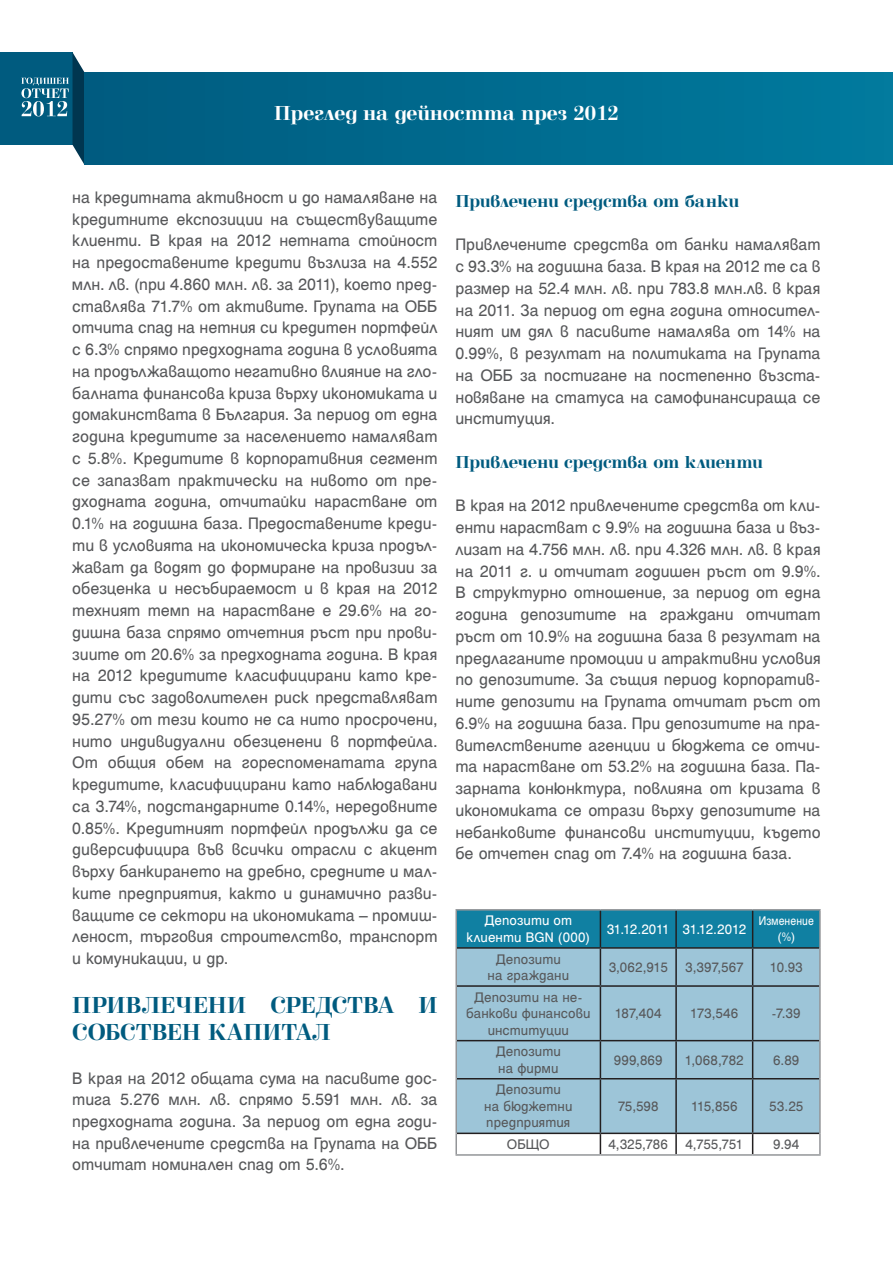
<style>
.page{position:relative;width:893px;height:1263px;background:#fff}
.page>*{position:absolute;margin:0;border:0;box-sizing:border-box;transform-origin:0 0}
.t1{font:700 24px/27px "Elfin CYR";letter-spacing:.005em;color:#005b7f}
.t2{font:700 21px "Elfin CYR";color:#fff}
.t3{font:18px/21.8px "Helen Bg";letter-spacing:-.005em;color:#57585a;text-align:justify}
.t4{font:700 18px "Elfin CYR";letter-spacing:-.01em;color:#005b7f}
.t5{font:15px/16.5px "Helen Bg";letter-spacing:.005em;color:#57585a;text-align:center}
.t6{font:15px/16.5px "Helen Bg";letter-spacing:.005em;color:#fff;text-align:center}
.t7{font:15px "Helen Bg";letter-spacing:-.02em;color:#fff}
.t8{font:13.5px/16.5px "Helen Bg";letter-spacing:.01em;color:#fff;text-align:center;scale:.86 1}
</style>
<div class="page">
<div style="left:0;top:52px;width:73px;height:93px;background:#005b7f"></div>
<div style="left:84px;top:72px;width:809px;height:92px;background:linear-gradient(to right,#005b7f,#007a9e)"></div>
<svg style="left:21px;top:53px;width:63px;height:111px"></svg>
<div style="left:457px;top:910px;width:362px;height:37px;background:#1080a2"></div>
<div style="left:457px;top:949px;width:362px;height:183px;background:#9dc5d8"></div>
<hr style="left:600px;top:910px;width:1px;height:37px;background:#231f20">
<hr style="left:675px;top:910px;width:2px;height:37px;background:#231f20">
<hr style="left:752px;top:910px;width:1px;height:37px;background:#231f20">
<hr style="left:457px;top:947px;width:143px;height:2px;background:#231f20">
<hr style="left:600px;top:947px;width:76px;height:2px;background:#231f20">
<hr style="left:600px;top:949px;width:1px;height:36px;background:#231f20">
<hr style="left:676px;top:947px;width:77px;height:2px;background:#231f20">
<hr style="left:675px;top:949px;width:2px;height:36px;background:#231f20">
<hr style="left:753px;top:947px;width:66px;height:2px;background:#231f20">
<hr style="left:752px;top:949px;width:1px;height:36px;background:#231f20">
<hr style="left:457px;top:985px;width:143px;height:2px;background:#231f20">
<hr style="left:600px;top:985px;width:76px;height:2px;background:#231f20">
<hr style="left:600px;top:987px;width:1px;height:53px;background:#231f20">
<hr style="left:676px;top:985px;width:77px;height:2px;background:#231f20">
<hr style="left:675px;top:987px;width:2px;height:53px;background:#231f20">
<hr style="left:753px;top:985px;width:66px;height:2px;background:#231f20">
<hr style="left:752px;top:987px;width:1px;height:53px;background:#231f20">
<hr style="left:457px;top:1040px;width:143px;height:1px;background:#231f20">
<hr style="left:600px;top:1040px;width:76px;height:1px;background:#231f20">
<hr style="left:600px;top:1041px;width:1px;height:37px;background:#231f20">
<hr style="left:676px;top:1040px;width:77px;height:1px;background:#231f20">
<hr style="left:675px;top:1041px;width:2px;height:37px;background:#231f20">
<hr style="left:753px;top:1040px;width:66px;height:1px;background:#231f20">
<hr style="left:752px;top:1041px;width:1px;height:37px;background:#231f20">
<hr style="left:457px;top:1078px;width:143px;height:1px;background:#231f20">
<hr style="left:600px;top:1078px;width:76px;height:1px;background:#231f20">
<hr style="left:600px;top:1079px;width:1px;height:53px;background:#231f20">
<hr style="left:676px;top:1078px;width:77px;height:1px;background:#231f20">
<hr style="left:675px;top:1079px;width:2px;height:53px;background:#231f20">
<hr style="left:753px;top:1078px;width:66px;height:1px;background:#231f20">
<hr style="left:752px;top:1079px;width:1px;height:53px;background:#231f20">
<hr style="left:457px;top:1132px;width:143px;height:2px;background:#231f20">
<hr style="left:600px;top:1132px;width:76px;height:2px;background:#231f20">
<svg style="left:600px;top:1134px;width:1px;height:20px"></svg>
<hr style="left:676px;top:1132px;width:77px;height:2px;background:#231f20">
<hr style="left:675px;top:1134px;width:2px;height:20px;background:#231f20">
<hr style="left:753px;top:1132px;width:66px;height:2px;background:#231f20">
<svg style="left:752px;top:1134px;width:1px;height:20px"></svg>
<hr style="left:455px;top:909px;width:145px;height:1px;background:#939598">
<hr style="left:455px;top:910px;width:2px;height:38px;background:#939598">
<hr style="left:600px;top:909px;width:76px;height:1px;background:#939598">
<hr style="left:676px;top:909px;width:77px;height:1px;background:#939598">
<hr style="left:753px;top:909px;width:68px;height:1px;background:#939598">
<hr style="left:819px;top:910px;width:2px;height:38px;background:#939598">
<hr style="left:455px;top:948px;width:2px;height:38px;background:#939598">
<hr style="left:819px;top:948px;width:2px;height:38px;background:#939598">
<hr style="left:455px;top:986px;width:2px;height:55px;background:#939598">
<hr style="left:819px;top:986px;width:2px;height:55px;background:#939598">
<hr style="left:455px;top:1041px;width:2px;height:38px;background:#939598">
<hr style="left:819px;top:1041px;width:2px;height:38px;background:#939598">
<hr style="left:455px;top:1079px;width:2px;height:54px;background:#939598">
<hr style="left:819px;top:1079px;width:2px;height:54px;background:#939598">
<hr style="left:455px;top:1133px;width:2px;height:21px;background:#939598">
<hr style="left:819px;top:1133px;width:2px;height:21px;background:#939598">
<hr style="left:455px;top:1154px;width:145px;height:2px;background:#939598">
<hr style="left:600px;top:1154px;width:76px;height:2px;background:#939598">
<hr style="left:676px;top:1154px;width:77px;height:2px;background:#939598">
<hr style="left:753px;top:1154px;width:68px;height:2px;background:#939598">
<p class="t2" style="left:274px;top:102px;width:346px">Преглед на дейността през 2012</p>
<p class="t3" style="left:72px;top:187px;width:367px">на кредитната активност и до намаляване на кредитните експозиции на съществуващите клиенти. В края на 2012 нетната стойност на предоставените кредити възлиза на 4.552 млн. лв. (при 4.860 млн. лв. за 2011), което пред&shy;ставлява 71.7% от активите. Групата на ОББ отчита спад на нетния си кредитен портфейл с 6.3% спрямо предходната година в условията на продължаващото негативно влияние на гло&shy;балната финансова криза върху икономиката и домакинствата в България. За период от една година кредитите за населението намаляват с 5.8%. Кредитите в корпоративния сегмент се запазват практически на нивото от пре&shy;дходната година, отчитайки нарастване от 0.1% на годишна база. Предоставeните креди&shy;ти в условията на икономическа криза продъл&shy;жават да водят до формиране на провизии за обезценка и несъбираемост и в края на 2012 техният темп на нарастване е 29.6% на го&shy;дишна база спрямо отчетния ръст при прови&shy;зиите от 20.6% за предходната година. В края на 2012 кредитите класифицирани като кре&shy;дити със задоволителeн риск представляват 95.27% от тези които не са нито просрочени, нито индивидуални обезценени в портфейла.<br>От общия обем на гореспоменатата група кредитите, класифицирани като наблюдавани са 3.74%, подстандарните 0.14%, нередовните 0.85%. Кредитният портфейл продължи да се диверсифицира във всички отрасли с акцент върху банкирането на дребно, средните и мал&shy;ките предприятия, както и динамично разви&shy;ващите се сектори на икономиката – промиш&shy;леност, търговия строителство, транспорт и комуникации, и др.</p>
<h1 class="t1" style="left:72px;top:992px;width:367px">ПРИВЛЕЧЕНИ СРЕДСТВА И<br>СОБСТВЕН КАПИТАЛ</h1>
<p class="t3" style="left:72px;top:1067px;width:367px">В края на 2012 общата сума на пасивите дос&shy;тига 5.276 млн. лв. спрямо 5.591 млн. лв. за предходната година. За период от една годи&shy;на привлечените средства на Групата на ОББ отчитат номинален спад от 5.6%.</p>
<p class="t4" style="left:455px;top:191px;width:285px">Привлечени средства от банки</p>
<p class="t3" style="left:455px;top:234px;width:367px">Привлечените средства от банки намаляват с 93.3% на годишна база. В края на 2012 те са в размер на 52.4 млн. лв. при 783.8 млн.лв. в края на 2011. За период от една година относител&shy;ният им дял в пасивите намалява от 14% на 0.99%, в резултат на политиката на Групата на ОББ за постигане на постепенно възста&shy;новяване на статуса на самофинансираща се институция.</p>
<p class="t4" style="left:455px;top:452px;width:309px">Привлечени средства от клиенти</p>
<p class="t3" style="left:455px;top:495px;width:367px">В края на 2012 привлечените средства от кли&shy;енти нарастват с 9.9% на годишна база и въз&shy;лизат на 4.756 млн. лв. при 4.326 млн. лв. в края на 2011 г. и отчитат годишен ръст от 9.9%.<br>В структурно отношение, за период от една година депозитите на граждани отчитат ръст от 10.9% на годишна база в резултат на предлаганите промоции и атрактивни условия по депозитите. За същия период корпоратив&shy;ните депозити на Групата отчитат ръст от 6.9% на годишна база. При депозитите на пра&shy;вителствените агенции и бюджета се отчи&shy;та нарастване от 53.2% на годишна база. Па&shy;зарната конюнктура, повлияна от кризата в икономиката се отрази върху депозитите на небанковите финансови институции, където бе отчетен спад от 7.4% на годишна база.</p>
<p class="t6" style="left:467px;top:913px;width:125px">Депозити от клиенти BGN (000)</p>
<p class="t7" style="left:607px;top:921px;width:141px">31.12.2011 31.12.2012</p>
<p class="t8" style="left:759px;top:912px;width:66px">Изменение (%)</p>
<p class="t5" style="left:488px;top:951px;width:83px">Депозити на граждани</p>
<p class="t5" style="left:609px;top:959px;width:136px">3,062,915 3,397,567</p>
<p class="t5" style="left:770px;top:959px;width:34px">10.93</p>
<p class="t5" style="left:466px;top:989px;width:126px">Депозити на не&shy;банкови финансови институции</p>
<p class="t5" style="left:615px;top:1005px;width:48px">187,404</p>
<p class="t5" style="left:690px;top:1005px;width:50px">173,546</p>
<p class="t5" style="left:772px;top:1005px;width:31px">-7.39</p>
<p class="t5" style="left:496px;top:1043px;width:66px;text-align:left">Депозити на фирми</p>
<p class="t5" style="left:614px;top:1052px;width:51px">999,869</p>
<p class="t5" style="left:685px;top:1052px;width:60px">1,068,782</p>
<p class="t5" style="left:773px;top:1052px;width:28px">6.89</p>
<p class="t5" style="left:484px;top:1081px;width:90px">Депозити<br>на бюджетни предприятия</p>
<p class="t5" style="left:618px;top:1098px;width:43px">75,598</p>
<p class="t5" style="left:691px;top:1098px;width:48px">115,856</p>
<p class="t5" style="left:769px;top:1098px;width:36px">53.25</p>
<p class="t5" style="left:507px;top:1136px;width:44px">ОБЩО</p>
<p class="t5" style="left:608px;top:1136px;width:136px">4,325,786 4,755,751</p>
<p class="t5" style="left:773px;top:1136px;width:28px">9.94</p>
</div>
